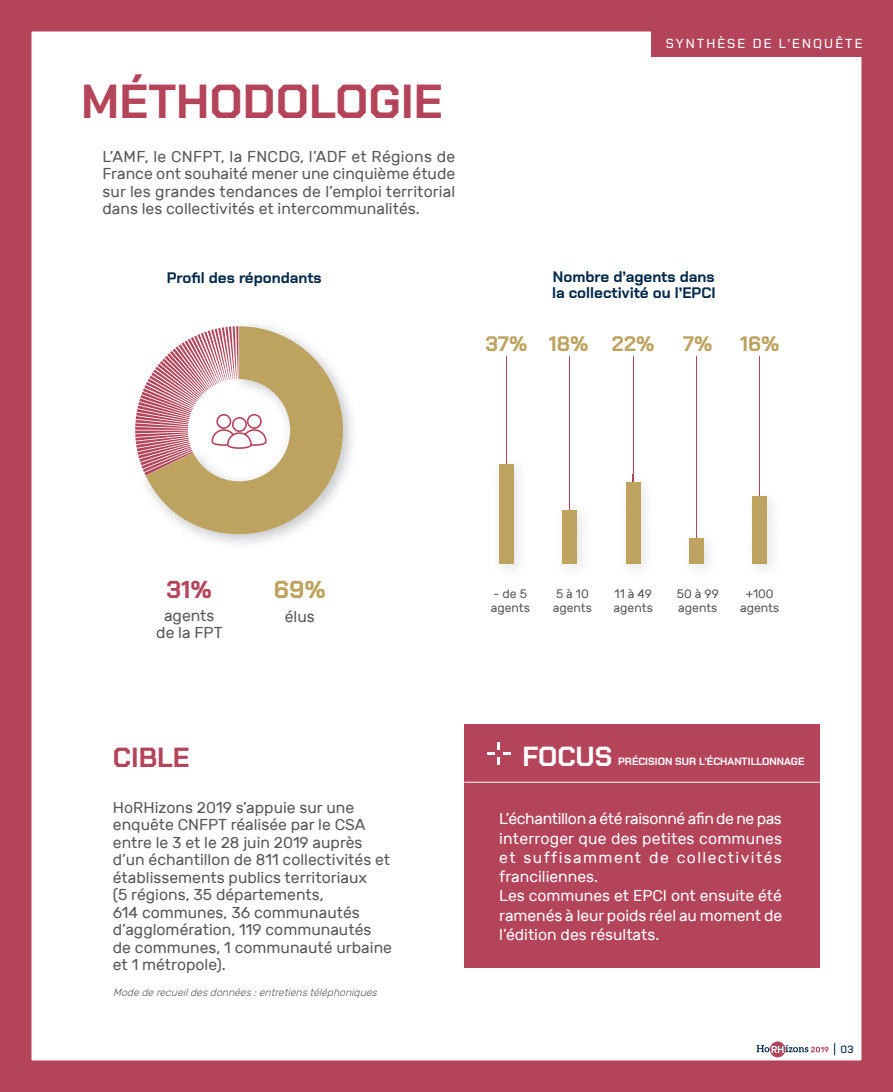
<style>
.page{position:relative;width:893px;height:1092px;background:#fff}
.page>*{position:absolute;margin:0;border:0;box-sizing:border-box;transform-origin:0 0}
.t1{font:700 47.6px "Chakra Petch";color:#b4445a}
.t2{font:700 27.65px "Chakra Petch";color:#b4445a}
.t3{font:700 27.65px "Chakra Petch";color:#fff}
.t4{font:700 24.5px "Chakra Petch";color:#bda35f}
.t5{font:700 24.5px "Chakra Petch";color:#b4445a}
.t6{font:700 21px "Chakra Petch";color:#bda35f}
.t7{font:15.75px/17.5px "Rubik";color:#57585a}
.t8{font:15.75px/19.2px "Rubik";color:#fff}
.t9{font:700 15.22px/15.8px "Chakra Petch";color:#02294a}
.t10{font:500 13.12px "Chakra Petch";letter-spacing:.16em;color:#fff}
.t11{font:12.25px/14px "Rubik";color:#57585a}
.t12{font:italic 300 10.5px "Rubik";color:#57585a}
.t13{font:700 10.5px "Chakra Petch";color:#fff}
.t14{font:500 10.5px "Chakra Petch";color:#02294a}
</style>
<div class="page">
<div style="left:0;top:0;width:893px;height:1091px;border:32px solid #b4445a"></div>
<div style="left:651px;top:31px;width:224px;height:26px;background:#b4445a"></div>
<div style="left:464px;top:724px;width:355px;height:244px;background:#b4445a"></div>
<svg style="left:146px;top:326px;width:197px;height:208px;fill:#bda35f"></svg>
<svg style="left:135px;top:326px;width:132px;height:149px"></svg>
<hr style="left:506px;top:356px;width:1px;height:169px;background:#b4445a">
<div style="left:499px;top:464px;width:15px;height:100px;background:#bda35f"></div>
<hr style="left:569px;top:356px;width:1px;height:169px;background:#b4445a">
<div style="left:562px;top:510px;width:15px;height:54px;background:#bda35f"></div>
<hr style="left:633px;top:356px;width:1px;height:187px;background:#b4445a">
<img style="left:628px;top:475px;width:18px;height:94px">
<div style="left:626px;top:482px;width:15px;height:82px;background:#bda35f"></div>
<hr style="left:696px;top:356px;width:1px;height:187px;background:#b4445a">
<div style="left:689px;top:538px;width:15px;height:26px;background:#bda35f"></div>
<hr style="left:759px;top:356px;width:1px;height:187px;background:#b4445a">
<div style="left:752px;top:496px;width:15px;height:68px;background:#bda35f"></div>
<svg style="left:487px;top:742px;width:23px;height:23px"></svg>
<hr style="left:464px;top:781px;width:358px;height:1px;background:#fff">
<div style="left:0;top:0;width:893px;height:13px;background:#b4445a"></div>
<div style="left:0;top:1078px;width:893px;height:13px;background:#b4445a"></div>
<div style="left:880px;top:0;width:13px;height:1091px;background:#b4445a"></div>
<div style="left:770px;top:1041px;width:15px;height:16px;background:#b4445a;border-radius:50%"></div>
<svg style="left:756px;top:1042px;width:79px;height:13px"></svg>
<h1 class="t1" style="left:81px;top:73px;width:363px">MÉTHODOLOGIE</h1>
<p class="t7" style="left:102px;top:148px;width:354px;text-align:justify">L’AMF, le CNFPT, la FNCDG, l’ADF et Régions de France ont souhaité mener une cinquième étude sur les grandes tendances de l’emploi territorial dans les collectivités et intercommunalités.</p>
<p class="t9" style="left:167px;top:269px;width:156px">Profil des répondants</p>
<p class="t10" style="left:666px;top:35px;width:198px">SYNTHÈSE DE L’ENQUÊTE</p>
<p class="t9" style="left:552px;top:269px;width:165px">Nombre d’agents dans la collectivité ou l’EPCI</p>
<h3 class="t6" style="left:486px;top:331px;width:170px">37% 18% 22%</h3>
<h3 class="t6" style="left:683px;top:331px;width:31px">7%</h3>
<h3 class="t6" style="left:740px;top:331px;width:41px">16%</h3>
<h3 class="t5" style="left:166px;top:574px;width:47px">31%</h3>
<p class="t7" style="left:156px;top:607px;width:68px;text-align:center">agents de la FPT</p>
<h3 class="t4" style="left:274px;top:575px;width:54px">69%</h3>
<p class="t7" style="left:285px;top:607px;width:31px">élus</p>
<p class="t11" style="left:491px;top:587px;width:41px">- de 5 agents</p>
<p class="t11" style="left:553px;top:587px;width:41px">5 à 10 agents</p>
<p class="t11" style="left:614px;top:587px;width:41px">11 à 49 agents</p>
<p class="t11" style="left:677px;top:587px;width:43px">50 à 99 agents</p>
<p class="t11" style="left:740px;top:587px;width:41px;text-align:center">+100 agents</p>
<h2 class="t2" style="left:113px;top:741px;width:78px">CIBLE</h2>
<h2 class="t3" style="left:522px;top:740px;width:92px">FOCUS</h2>
<p class="t13" style="left:618px;top:755px;width:188px">PRÉCISION SUR L’ÉCHANTILLONNAGE</p>
<p class="t7" style="left:113px;top:798px;width:281px">HoRHizons 2019 s’appuie sur une enquête CNFPT réalisée par le CSA entre le 3 et le 28 juin 2019 auprès d’un échantillon de 811 collectivités et établissements publics territoriaux<br>(5 régions, 35 départements,<br>614 communes, 36 communautés d’agglomération, 119 communautés de communes, 1 communauté urbaine et 1 métropole).</p>
<p class="t8" style="left:499px;top:809px;width:284px">L’échantillon a été raisonné afin de ne pas interroger que des petites communes et suffisamment de collectivités franciliennes.<br>Les communes et EPCI ont ensuite été ramenés à leur poids réel au moment de l’édition des résultats.</p>
<p class="t12" style="left:113px;top:985px;width:269px">Modederecueildesdonnées:entretienstéléphoniques</p>
<p class="t14" style="left:840px;top:1042px;width:15px">03</p>
</div>
